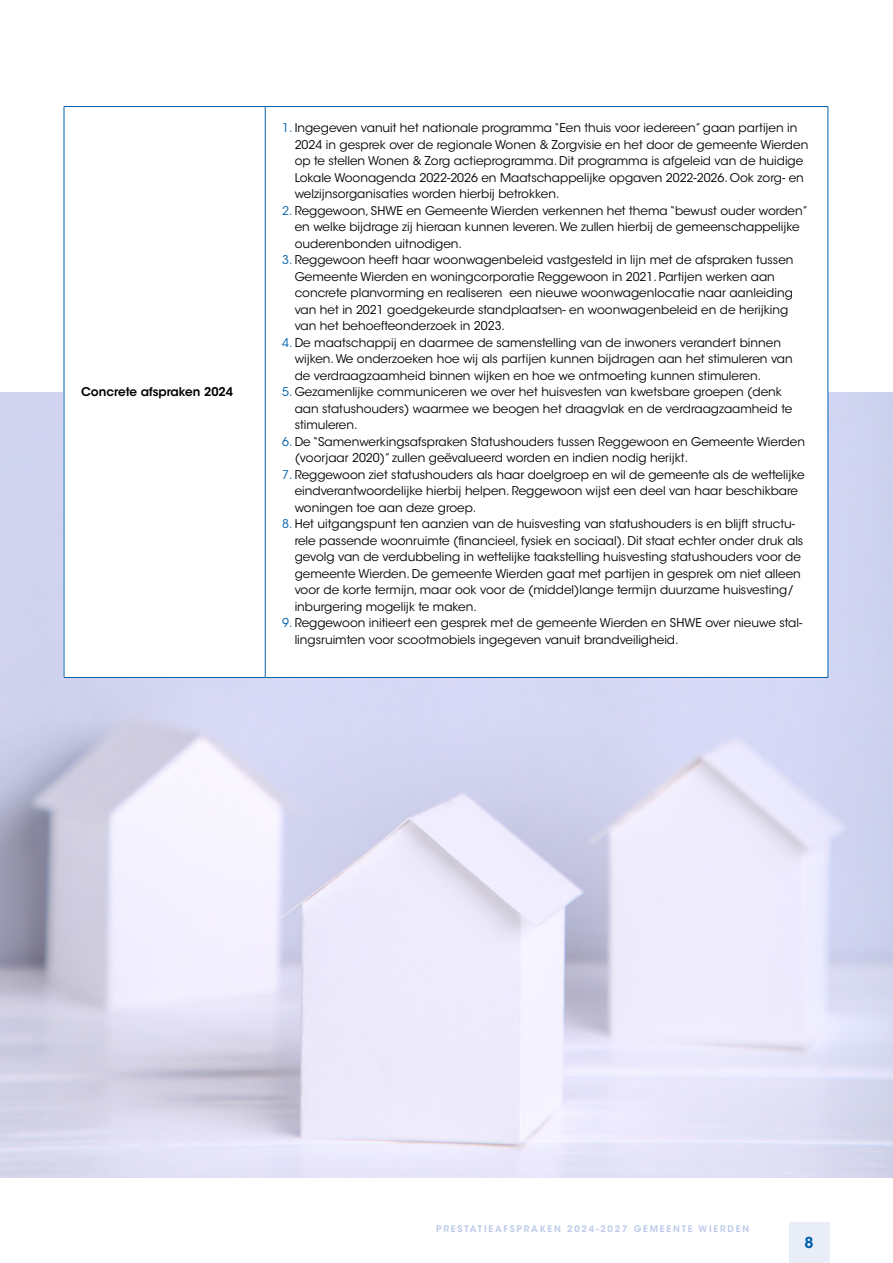
<style>
.page{position:relative;width:893px;height:1263px;background:#fff}
.page>*{position:absolute;margin:0;border:0;box-sizing:border-box;transform-origin:0 0}
.t1{font:600 15px "ITC Avant Garde Std";color:#0060ac}
.t2{font:12px/16.5px "ITC Avant Garde Std";color:#000}
.t3{font:600 12px "ITC Avant Garde Std";color:#000}
.t4{font:600 9px "ITC Avant Garde Std";letter-spacing:.2em;color:#bccae9}
.s1{color:#0060ac}
</style>
<div class="page">
<div style="left:789px;top:1222px;width:40px;height:41px;background:#e9edf8"></div>
<hr style="left:64px;top:106px;width:201px;height:1px;background:#0060ac">
<hr style="left:64px;top:107px;width:1px;height:570px;background:#0060ac">
<hr style="left:265px;top:106px;width:563px;height:1px;background:#0060ac">
<hr style="left:265px;top:107px;width:1px;height:570px;background:#0060ac">
<hr style="left:828px;top:107px;width:1px;height:570px;background:#0060ac">
<hr style="left:64px;top:677px;width:201px;height:1px;background:#0060ac">
<hr style="left:265px;top:677px;width:563px;height:1px;background:#0060ac">
<p class="t3" style="left:81px;top:384px;width:153px">Concrete afspraken 2024</p>
<p class="t2" style="left:295px;top:120px;width:515px;text-indent:-12px"><span class="s1">1.</span> Ingegeven vanuit het nationale programma “Een thuis voor iedereen” gaan partijen in 2024 in gesprek over de regionale Wonen &amp; Zorgvisie en het door de gemeente Wierden op te stellen Wonen &amp; Zorg actieprogramma. Dit programma is afgeleid van de huidige Lokale Woonagenda 2022-2026 en Maatschappelijke opgaven 2022-2026. Ook zorg- en welzijnsorganisaties worden hierbij betrokken.</p>
<p class="t2" style="left:295px;top:202px;width:515px;text-indent:-12px"><span class="s1">2.</span> Reggewoon, SHWE en Gemeente Wierden verkennen het thema “bewust ouder worden” en welke bijdrage zij hieraan kunnen leveren. We zullen hierbij de gemeenschappelijke ouderenbonden uitnodigen.</p>
<p class="t2" style="left:295px;top:252px;width:500px;text-indent:-12px"><span class="s1">3.</span> Reggewoon heeft haar woonwagenbeleid vastgesteld in lijn met de afspraken tussen Gemeente Wierden en woningcorporatie Reggewoon in 2021. Partijen werken aan concrete planvorming en realiseren een nieuwe woonwagenlocatie naar aanleiding van het in 2021 goedgekeurde standplaatsen- en woonwagenbeleid en de herijking van het behoefteonderzoek in 2023.</p>
<p class="t2" style="left:295px;top:334px;width:500px;text-indent:-12px"><span class="s1">4.</span> De maatschappij en daarmee de samenstelling van de inwoners verandert binnen wijken. We onderzoeken hoe wij als partijen kunnen bijdragen aan het stimuleren van de verdraagzaamheid binnen wijken en hoe we ontmoeting kunnen stimuleren.</p>
<p class="t2" style="left:295px;top:384px;width:499px;text-indent:-12px"><span class="s1">5.</span> Gezamenlijke communiceren we over het huisvesten van kwetsbare groepen (denk aan statushouders) waarmee we beogen het draagvlak en de verdraagzaamheid te stimuleren.</p>
<p class="t2" style="left:295px;top:433px;width:512px;text-indent:-12px"><span class="s1">6.</span> De “Samenwerkingsafspraken Statushouders tussen Reggewoon en Gemeente Wierden (voorjaar 2020)” zullen geëvalueerd worden en indien nodig herijkt.</p>
<p class="t2" style="left:295px;top:466px;width:511px;text-indent:-12px"><span class="s1">7.</span> Reggewoon ziet statushouders als haar doelgroep en wil de gemeente als de wettelijke eindverantwoordelijke hierbij helpen. Reggewoon wijst een deel van haar beschikbare woningen toe aan deze groep.</p>
<p class="t2" style="left:295px;top:516px;width:510px;text-indent:-12px"><span class="s1">8.</span> Het uitgangspunt ten aanzien van de huisvesting van statushouders is en blijft structu&shy;rele passende woonruimte (financieel, fysiek en sociaal). Dit staat echter onder druk als gevolg van de verdubbeling in wettelijke taakstelling huisvesting statushouders voor de gemeente Wierden. De gemeente Wierden gaat met partijen in gesprek om niet alleen voor de korte termijn, maar ook voor de (middel)lange termijn duurzame huisvesting/ inburgering mogelijk te maken.</p>
<p class="t2" style="left:295px;top:615px;width:509px;text-indent:-12px"><span class="s1">9.</span> Reggewoon initieert een gesprek met de gemeente Wierden en SHWE over nieuwe stal&shy;lingsruimten voor scootmobiels ingegeven vanuit brandveiligheid.</p>
<p class="t4" style="left:436px;top:1223px;width:314px">PRESTATIEAFSPRAKEN 2024-2027 GEMEENTE WIERDEN</p>
<p class="t1" style="left:804px;top:1233px;width:11px">8</p>
</div>
